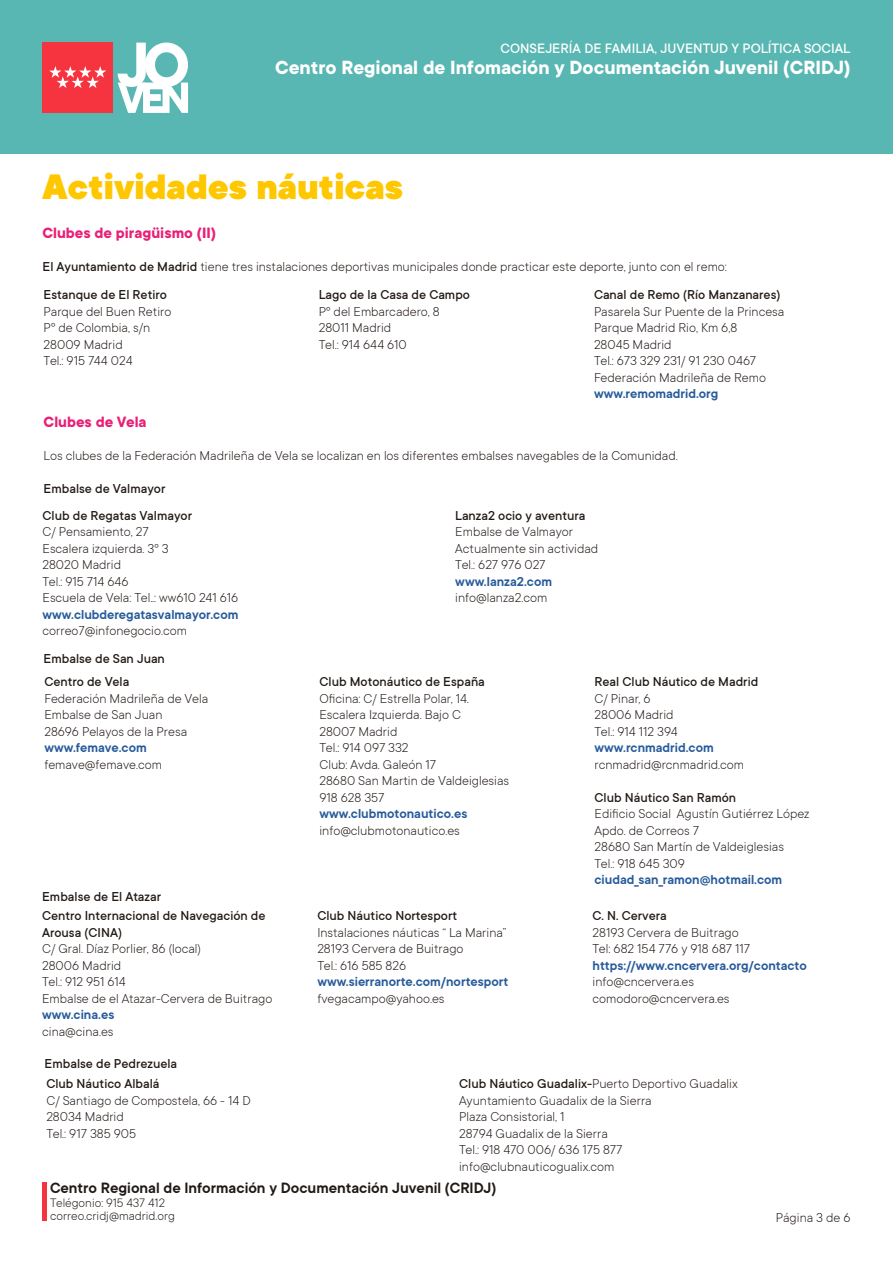
<style>
.page{position:relative;width:893px;height:1263px;background:#fff}
.page>*{position:absolute;margin:0;border:0;box-sizing:border-box;transform-origin:0 0}
.t1{font:900 39px "TT Commons";color:#ffc700}
.t2{font:700 21px "TT Commons";color:#fff}
.t3{font:600 16.5px "TT Commons";color:#211915}
.t4{font:700 16.5px "TT Commons";color:#e91f77}
.t5{font:500 15px "TT Commons";color:#fff}
.t6{font:300 14.25px/16.5px "TT Commons";color:#211915}
.t7{font:500 14.25px/22.8px "TT Commons";color:#211915}
.t8{font:600 14.25px "TT Commons";color:#275b9b}
.t9{font:300 13.5px/13.5px "TT Commons";color:#211915}
.s1{font-weight:500}
</style>
<div class="page">
<div style="left:0;top:0;width:893px;height:153px;background:#59b7b3"></div>
<div style="left:43px;top:43px;width:70px;height:70px;background:#f6343f"></div>
<svg style="left:49px;top:66px;width:57px;height:22px"></svg>
<svg style="left:118px;top:43px;width:70px;height:70px"></svg>
<hr style="left:43px;top:1182px;width:4px;height:38px;background:#f6343f">
<p class="t5" style="left:501px;top:40px;width:351px">CONSEJERÍA DE FAMILIA, JUVENTUD Y POLÍTICA SOCIAL</p>
<h2 class="t2" style="left:275px;top:56px;width:577px">Centro Regional de Infomación y Documentación Juvenil (CRIDJ)</h2>
<h1 class="t1" style="left:43px;top:165px;width:362px">Actividades náuticas</h1>
<p class="t4" style="left:43px;top:224px;width:175px">Clubes de piragüismo (II)</p>
<p class="t6" style="left:43px;top:259px;width:686px"><span class="s1">El Ayuntamiento de Madrid</span> tiene tres instalaciones deportivas municipales donde practicar este deporte, junto con el remo:</p>
<p class="t7" style="left:44px;top:284px;width:125px">Estanque de El Retiro</p>
<p class="t6" style="left:44px;top:303px;width:129px">Parque del Buen Retiro<br>Pº de Colombia, s/n<br>28009 Madrid<br>Tel.: 915 744 024</p>
<p class="t7" style="left:319px;top:284px;width:153px">Lago de la Casa de Campo</p>
<p class="t6" style="left:319px;top:303px;width:122px">Pº del Embarcadero, 8<br>28011 Madrid<br>Tel.: 914 644 610</p>
<p class="t7" style="left:594px;top:284px;width:188px">Canal de Remo (Río Manzanares)</p>
<p class="t6" style="left:594px;top:303px;width:192px">Pasarela Sur Puente de la Princesa<br>Parque Madrid Rio, Km 6,8<br>28045 Madrid<br>Tel.: 673 329 231/ 91 230 0467<br>Federación Madrileña de Remo</p>
<p class="t8" style="left:594px;top:386px;width:126px">www.remomadrid.org</p>
<p class="t4" style="left:44px;top:413px;width:104px">Clubes de Vela</p>
<p class="t6" style="left:44px;top:447px;width:636px">Los clubes de la Federación Madrileña de Vela se localizan en los diferentes embalses navegables de la Comunidad.</p>
<p class="t7" style="left:44px;top:477px;width:123px">Embalse de Valmayor</p>
<p class="t7" style="left:43px;top:504px;width:151px">Club de Regatas Valmayor</p>
<p class="t6" style="left:43px;top:524px;width:197px">C/ Pensamiento, 27<br>Escalera izquierda. 3º 3<br>28020 Madrid<br>Tel.: 915 714 646<br>Escuela de Vela: Tel..: ww610 241 616</p>
<p class="t8" style="left:43px;top:607px;width:197px">www.clubderegatasvalmayor.com</p>
<p class="t6" style="left:43px;top:623px;width:146px">correo7@infonegocio.com</p>
<p class="t7" style="left:44px;top:648px;width:123px">Embalse de San Juan<br>Centro de Vela</p>
<p class="t6" style="left:44px;top:690px;width:165px">Federación Madrileña de Vela<br>Embalse de San Juan<br>28696 Pelayos de la Presa</p>
<p class="t8" style="left:44px;top:740px;width:104px">www.femave.com</p>
<p class="t6" style="left:44px;top:756px;width:119px">femave@femave.com</p>
<p class="t7" style="left:42px;top:885px;width:121px">Embalse de El Atazar</p>
<p class="t7" style="left:42px;top:907px;width:225px;line-height:16.5px">Centro Internacional de Navegación de<br>Arousa (CINA)</p>
<p class="t6" style="left:42px;top:940px;width:232px">C/ Gral. Díaz Porlier, 86 (local)<br>28006 Madrid<br>Tel.: 912 951 614<br>Embalse de el Atazar-Cervera de Buitrago</p>
<p class="t8" style="left:42px;top:1007px;width:74px">www.cina.es</p>
<p class="t6" style="left:42px;top:1023px;width:73px">cina@cina.es</p>
<p class="t7" style="left:45px;top:1053px;width:134px">Embalse de Pedrezuela</p>
<p class="t7" style="left:46px;top:1072px;width:115px">Club Náutico Albalá</p>
<p class="t6" style="left:46px;top:1092px;width:206px">C/ Santiago de Compostela, 66 - 14 D<br>28034 Madrid<br>Tel.: 917 385 905</p>
<p class="t7" style="left:455px;top:504px;width:132px">Lanza2 ocio y aventura</p>
<p class="t6" style="left:455px;top:524px;width:144px">Embalse de Valmayor<br>Actualmente sin actividad<br>Tel.: 627 976 027</p>
<p class="t8" style="left:455px;top:574px;width:98px">www.lanza2.com</p>
<p class="t6" style="left:455px;top:590px;width:94px">info@lanza2.com</p>
<p class="t7" style="left:319px;top:670px;width:167px">Club Motonáutico de España</p>
<p class="t6" style="left:319px;top:690px;width:191px">Oficina: C/ Estrella Polar, 14.<br>Escalera Izquierda. Bajo C<br>28007 Madrid<br>Tel.: 914 097 332<br>Club: Avda. Galeón 17<br>28680 San Martin de Valdeiglesias<br>918 628 357</p>
<p class="t8" style="left:319px;top:806px;width:149px">www.clubmotonautico.es</p>
<p class="t6" style="left:319px;top:822px;width:142px">info@clubmotonautico.es</p>
<p class="t7" style="left:317px;top:904px;width:141px">Club Náutico Nortesport</p>
<p class="t6" style="left:317px;top:924px;width:191px">Instalaciones náuticas “ La Marina”<br>28193 Cervera de Buitrago<br>Tel.: 616 585 826</p>
<p class="t8" style="left:317px;top:974px;width:192px">www.sierranorte.com/nortesport</p>
<p class="t6" style="left:317px;top:990px;width:129px">fvegacampo@yahoo.es</p>
<p class="t7" style="left:594px;top:670px;width:165px">Real Club Náutico de Madrid</p>
<p class="t6" style="left:594px;top:690px;width:85px">C/ Pinar, 6<br>28006 Madrid<br>Tel.: 914 112 394</p>
<p class="t8" style="left:594px;top:740px;width:121px">www.rcnmadrid.com</p>
<p class="t6" style="left:594px;top:756px;width:151px">rcnmadrid@rcnmadrid.com</p>
<p class="t7" style="left:594px;top:786px;width:143px">Club Náutico San Ramón</p>
<p class="t6" style="left:594px;top:805px;width:216px">Edificio Social Agustín Gutiérrez López<br>Apdo. de Correos 7<br>28680 San Martín de Valdeiglesias<br>Tel.: 918 645 309</p>
<p class="t8" style="left:594px;top:872px;width:189px">ciudad_san_ramon@hotmail.com</p>
<p class="t7" style="left:592px;top:904px;width:76px">C. N. Cervera</p>
<p class="t6" style="left:592px;top:924px;width:159px">28193 Cervera de Buitrago<br>Tel: 682 154 776 y 918 687 117</p>
<p class="t8" style="left:592px;top:957px;width:216px">https://www.cncervera.org/contacto</p>
<p class="t6" style="left:592px;top:973px;width:139px">info@cncervera.es comodoro@cncervera.es</p>
<p class="t6" style="left:459px;top:1075px;width:280px"><span class="s1">Club Náutico Guadalix-</span>Puerto Deportivo Guadalix<br>Ayuntamiento Guadalix de la Sierra<br>Plaza Consistorial, 1<br>28794 Guadalix de la Sierra<br>Tel.: 918 470 006/ 636 175 877 info@clubnauticogualix.com</p>
<p class="t3" style="left:50px;top:1179px;width:448px">Centro Regional de Información y Documentación Juvenil (CRIDJ)</p>
<p class="t9" style="left:50px;top:1196px;width:126px">Telégonio: 915 437 412 correo.cridj@madrid.org</p>
<p class="t6" style="left:776px;top:1209px;width:76px">Página 3 de 6</p>
</div>
